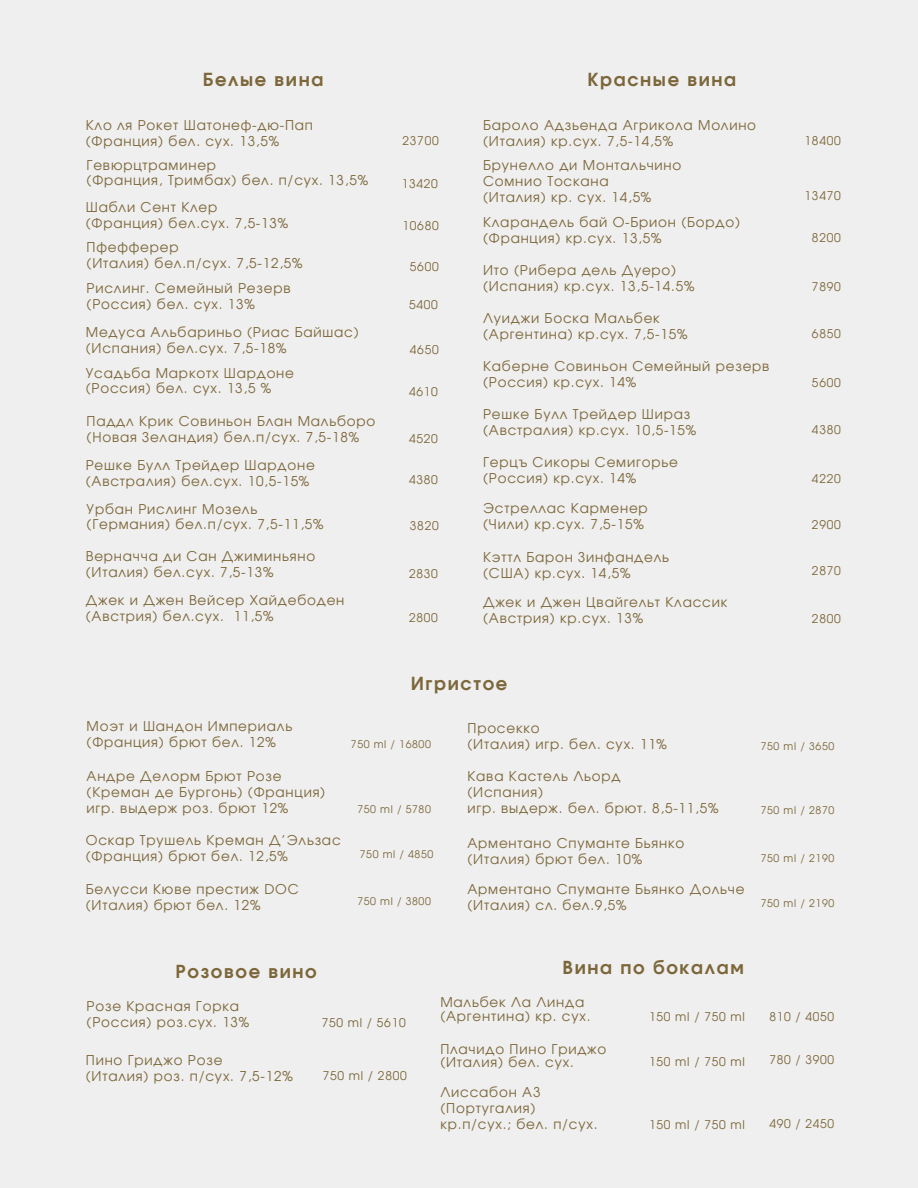
<style>
.page{position:relative;width:918px;height:1188px;background:#efefef}
.page>*{position:absolute;margin:0;border:0;box-sizing:border-box;transform-origin:0 0}
.t1{font:700 18px "Evolventa";letter-spacing:.09em;color:#7d673a}
.t2{font:13.5px/15.8px "Evolventa";letter-spacing:.06em;color:#7d673a}
.t3{font:12px "Evolventa";letter-spacing:.06em;color:#7d673a}
.t4{font:10.5px "Evolventa";letter-spacing:.06em;color:#7d673a}
</style>
<div class="page">
<h3 class="t1" style="left:203px;top:71px;width:122px">Белые вина</h3>
<p class="t2" style="left:86px;top:118px;width:229px">Кло ля Рокет Шатонеф-дю-Пап (Франция) бел. сух. 13,5%</p>
<h2 class="t3" style="left:403px;top:135px;width:38px">23700</h2>
<h2 class="t1" style="left:588px;top:71px;width:150px">Красные вина</h2>
<p class="t2" style="left:483px;top:118px;width:275px">Бароло Адзьенда Агрикола Молино (Италия) кр.сух. 7,5-14,5%</p>
<h2 class="t2" style="left:87px;top:158px;width:283px">Гевюрцтраминер<br>(Франция, Тримбах) бел. п/сух. 13,5%</h2>
<h3 class="t2" style="left:483px;top:158px;width:200px">Брунелло ди Монтальчино<br>Сомнио Тоскана<br>(Италия) кр. сух. 14,5%</h3>
<h3 class="t3" style="left:402px;top:178px;width:38px">13420</h3>
<h3 class="t2" style="left:86px;top:200px;width:204px">Шабли Сент Клер (Франция) бел.сух. 7,5-13%</h3>
<h2 class="t2" style="left:483px;top:215px;width:258px">Кларандель бай О-Брион (Бордо) (Франция) кр.сух. 13,5%</h2>
<h3 class="t3" style="left:403px;top:221px;width:38px">10680</h3>
<h2 class="t2" style="left:87px;top:240px;width:218px">Пфефферер<br>(Италия) бел.п/сух. 7,5-12,5%</h2>
<h2 class="t3" style="left:410px;top:261px;width:30px">5600</h2>
<h2 class="t2" style="left:483px;top:263px;width:213px">Ито (Рибера дель Дуеро) (Испания) кр.сух. 13,5-14.5%</h2>
<p class="t2" style="left:87px;top:281px;width:206px">Рислинг. Семейный Резерв (Россия) бел. сух. 13%</p>
<h2 class="t3" style="left:409px;top:300px;width:30px">5400</h2>
<h2 class="t2" style="left:483px;top:311px;width:206px">Луиджи Боска Мальбек (Аргентина) кр.сух. 7,5-15%</h2>
<h3 class="t2" style="left:86px;top:326px;width:274px">Медуса Альбариньо (Риас Байшас) (Испания) бел.сух. 7,5-18%</h3>
<h3 class="t3" style="left:410px;top:344px;width:30px">4650</h3>
<p class="t2" style="left:86px;top:366px;width:210px">Усадьба Маркотх Шардоне (Россия) бел. сух. 13,5 %</p>
<h3 class="t2" style="left:87px;top:414px;width:290px">Паддл Крик Совиньон Блан Мальборо (Новая Зеландия) бел.п/сух. 7,5-18%</h3>
<h2 class="t2" style="left:86px;top:458px;width:230px">Решке Булл Трейдер Шардоне (Австралия) бел.сух. 10,5-15%</h2>
<h2 class="t2" style="left:87px;top:502px;width:239px">Урбан Рислинг Мозель (Германия) бел.п/сух. 7,5-11,5%</h2>
<h2 class="t2" style="left:86px;top:549px;width:231px">Верначча ди Сан Джиминьяно (Италия) бел.сух. 7,5-13%</h2>
<h3 class="t2" style="left:86px;top:593px;width:260px">Джек и Джен Вейсер Хайдебоден (Австрия) бел.сух. 11,5%</h3>
<h2 class="t3" style="left:409px;top:386px;width:30px">4610</h2>
<h2 class="t3" style="left:409px;top:433px;width:30px">4520</h2>
<h3 class="t3" style="left:409px;top:475px;width:30px">4380</h3>
<h2 class="t3" style="left:410px;top:520px;width:30px">3820</h2>
<h2 class="t3" style="left:409px;top:568px;width:30px">2830</h2>
<h3 class="t3" style="left:409px;top:612px;width:30px">2800</h3>
<h2 class="t2" style="left:483px;top:359px;width:288px">Каберне Совиньон Семейный резерв (Россия) кр.сух. 14%</h2>
<h3 class="t2" style="left:483px;top:407px;width:215px">Решке Булл Трейдер Шираз (Австралия) кр.сух. 10,5-15%</h3>
<h3 class="t2" style="left:483px;top:455px;width:196px">Герцъ Сикоры Семигорье (Россия) кр.сух. 14%</h3>
<h3 class="t2" style="left:483px;top:501px;width:166px">Эстреллас Карменер (Чили) кр.сух. 7,5-15%</h3>
<h3 class="t2" style="left:483px;top:550px;width:187px">Кэттл Барон Зинфандель (США) кр.сух. 14,5%</h3>
<h2 class="t2" style="left:483px;top:595px;width:246px">Джек и Джен Цвайгельт Классик (Австрия) кр.сух. 13%</h2>
<h3 class="t1" style="left:411px;top:676px;width:98px">Игристое</h3>
<h1 class="t3" style="left:805px;top:136px;width:38px">18400</h1>
<h2 class="t3" style="left:805px;top:190px;width:38px">13470</h2>
<h3 class="t3" style="left:812px;top:232px;width:30px">8200</h3>
<h2 class="t3" style="left:812px;top:281px;width:30px">7890</h2>
<h2 class="t3" style="left:812px;top:328px;width:30px">6850</h2>
<h2 class="t3" style="left:812px;top:377px;width:30px">5600</h2>
<h3 class="t3" style="left:812px;top:424px;width:30px">4380</h3>
<h2 class="t3" style="left:812px;top:474px;width:30px">4220</h2>
<h2 class="t3" style="left:812px;top:519px;width:30px">2900</h2>
<h3 class="t3" style="left:812px;top:565px;width:30px">2870</h3>
<h3 class="t3" style="left:812px;top:614px;width:30px">2800</h3>
<h1 class="t2" style="left:87px;top:719px;width:207px">Моэт и Шандон Империаль (Франция) брют бел. 12%</h1>
<h2 class="t4" style="left:351px;top:739px;width:81px">750 ml / 16800</h2>
<h1 class="t2" style="left:467px;top:721px;width:201px">Просекко<br>(Италия) игр. бел. сух. 11%</h1>
<h3 class="t4" style="left:761px;top:742px;width:75px">750 ml / 3650</h3>
<h1 class="t2" style="left:87px;top:770px;width:240px">Андре Делорм Брют Розе (Креман де Бургонь) (Франция) игр. выдерж роз. брют 12%</h1>
<h3 class="t2" style="left:86px;top:833px;width:256px">Оскар Трушель Креман Д’Эльзас (Франция) брют бел. 12,5%</h3>
<h2 class="t2" style="left:86px;top:882px;width:214px">Белусси Кюве престиж DOC (Италия) брют бел. 12%</h2>
<p class="t4" style="left:357px;top:804px;width:75px">750 ml / 5780</p>
<h3 class="t4" style="left:360px;top:850px;width:75px">750 ml / 4850</h3>
<h2 class="t4" style="left:357px;top:897px;width:75px">750 ml / 3800</h2>
<h2 class="t2" style="left:467px;top:770px;width:253px">Кава Кастель Льорд<br>(Испания)<br>игр. выдерж. бел. брют. 8,5-11,5%</h2>
<h2 class="t2" style="left:467px;top:836px;width:218px">Арментано Спуманте Бьянко (Италия) брют бел. 10%</h2>
<p class="t2" style="left:467px;top:882px;width:278px">Арментано Спуманте Бьянко Дольче (Италия) сл. бел.9,5%</p>
<h2 class="t4" style="left:761px;top:805px;width:75px">750 ml / 2870</h2>
<p class="t4" style="left:761px;top:853px;width:75px">750 ml / 2190</p>
<h2 class="t4" style="left:761px;top:899px;width:75px">750 ml / 2190</h2>
<p class="t1" style="left:176px;top:963px;width:143px">Розовое вино</p>
<h2 class="t1" style="left:563px;top:960px;width:183px">Вина по бокалам</h2>
<h3 class="t2" style="left:87px;top:999px;width:164px">Розе Красная Горка (Россия) роз.сух. 13%</h3>
<h3 class="t3" style="left:322px;top:1017px;width:86px">750 ml / 5610</h3>
<h3 class="t2" style="left:440px;top:995px;width:152px;line-height:14.7px">Мальбек Ла Линда (Аргентина) кр. сух.</h3>
<h3 class="t3" style="left:649px;top:1012px;width:97px">150 ml / 750 ml</h3>
<h3 class="t3" style="left:769px;top:1012px;width:66px">810 / 4050</h3>
<h2 class="t2" style="left:86px;top:1053px;width:208px">Пино Гриджо Розе<br>(Италия) роз. п/сух. 7,5-12%</h2>
<h3 class="t3" style="left:323px;top:1070px;width:86px">750 ml / 2800</h3>
<h2 class="t2" style="left:440px;top:1043px;width:167px;line-height:13.5px">Плачидо Пино Гриджо (Италия) бел. сух.</h2>
<h3 class="t3" style="left:649px;top:1056px;width:97px">150 ml / 750 ml</h3>
<h2 class="t3" style="left:769px;top:1055px;width:66px">780 / 3900</h2>
<h1 class="t2" style="left:440px;top:1085px;width:159px">Лиссабон А3 (Португалия) кр.п/сух.; бел. п/сух.</h1>
<h2 class="t3" style="left:649px;top:1120px;width:97px">150 ml / 750 ml</h2>
<h3 class="t3" style="left:769px;top:1118px;width:66px">490 / 2450</h3>
</div>
